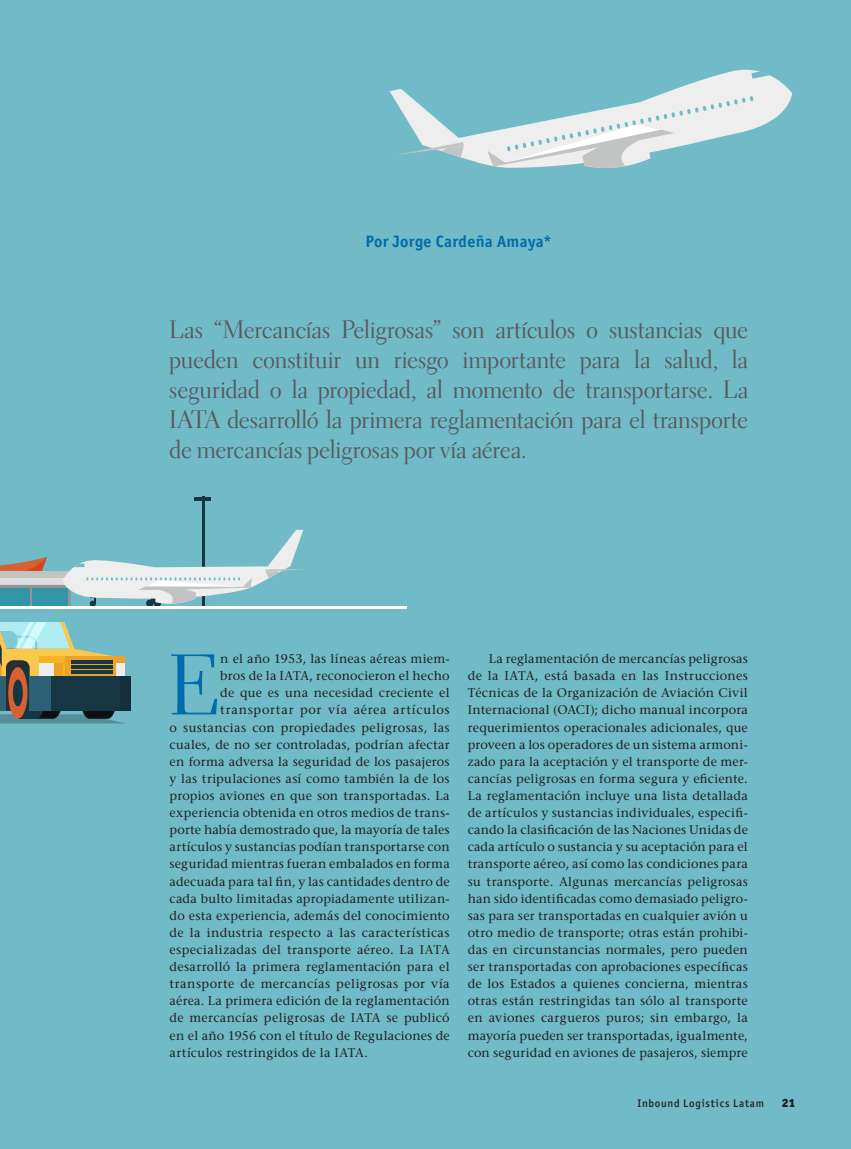
<style>
.page{position:relative;width:851px;height:1149px;background:#fff}
.page>*{position:absolute;margin:0;border:0;box-sizing:border-box;transform-origin:0 0}
.t1{font:86.7px "Electra LT Std Display";color:#006dad}
.t2{font:25.5px/30px "Electra LT Std Display";letter-spacing:.02em;color:#57585a;text-align:justify}
.t3{font:700 16.5px "Officina Sans ITC Std";letter-spacing:.02em;color:#006dad}
.t4{font:500 12.6px/17.1px "Stone Serif Std";letter-spacing:.025em;color:#231f20;text-align:justify}
.t5{font:500 12.6px "Stone Serif Std";letter-spacing:.005em;color:#231f20}
.t6{font:500 12.6px "Stone Serif Std";letter-spacing:.06em;color:#231f20}
.t7{font:900 12px "Officina Sans ITC Std";color:#231f20}
.t8{font:500 11.1px "Officina Sans ITC Std";letter-spacing:.065em;color:#231f20}
</style>
<div class="page">
<div style="left:0;top:0;width:850px;height:1148px;background:#71bac7"></div>
<hr style="left:202px;top:496px;width:2px;height:110px;background:#173644">
<svg style="left:194px;top:496px;width:17px;height:4px"></svg>
<svg style="left:0;top:527px;width:306px;height:79px"></svg>
<hr style="left:0;top:606px;width:406px;height:2px;background:#fff">
<svg style="left:0;top:622px;width:126px;height:101px"></svg>
<svg style="left:65px;top:656px;width:52px;height:20px"></svg>
<hr style="left:71px;top:660px;width:42px;height:3px;background:#173644">
<hr style="left:71px;top:665px;width:42px;height:3px;background:#173644">
<svg style="left:71px;top:669px;width:42px;height:4px"></svg>
<div style="left:117px;top:656px;width:8px;height:20px;background:#eca227"></div>
<div style="left:117px;top:663px;width:8px;height:13px;background:#edeeed"></div>
<div style="left:30px;top:676px;width:101px;height:34px;background:#173644"></div>
<div style="left:120px;top:676px;width:11px;height:34px;background:#142f3b"></div>
<div style="left:30px;top:676px;width:21px;height:34px;background:#2c6176"></div>
<div style="left:39px;top:656px;width:26px;height:20px;background:#f6b325"></div>
<div style="left:39px;top:663px;width:17px;height:13px;background:#edeeed"></div>
<div style="left:54px;top:663px;width:8px;height:13px;background:#eca227"></div>
<svg style="left:460px;top:69px;width:332px;height:96px"></svg>
<svg style="left:487px;top:96px;width:266px;height:72px"></svg>
<svg style="left:389px;top:89px;width:76px;height:68px"></svg>
<svg style="left:751px;top:71px;width:18px;height:8px"></svg>
<h3 class="t3" style="left:365px;top:231px;width:188px">Por Jorge Cardeña Amaya*</h3>
<p class="t2" style="left:170px;top:314px;width:579px">Las “Mercancías Peligrosas” son artículos o sustancias que pueden constituir un riesgo importante para la salud, la seguridad o la propiedad, al momento de transportarse. La IATA desarrolló la primera reglamentación para el transporte de mercancías peligrosas por vía aérea.</p>
<h1 class="t1" style="left:170px;top:633px;width:51px">E</h1>
<p class="t4" style="left:220px;top:650px;width:231px">n el año 1953, las líneas aéreas miem-</p>
<p class="t4" style="left:220px;top:667px;width:231px">bros de la IATA, reconocieron el hecho</p>
<p class="t4" style="left:220px;top:684px;width:231px">de que es una necesidad creciente el</p>
<p class="t6" style="left:220px;top:702px;width:231px">transportar por vía aérea artículos</p>
<p class="t4" style="left:170px;top:718px;width:281px">o sustancias con propiedades peligrosas, las</p>
<p class="t4" style="left:170px;top:735px;width:281px">cuales, de no ser controladas, podrían afectar</p>
<p class="t4" style="left:170px;top:752px;width:281px">en forma adversa la seguridad de los pasajeros</p>
<p class="t4" style="left:170px;top:769px;width:281px">y las tripulaciones así como también la de los</p>
<p class="t4" style="left:170px;top:786px;width:281px">propios aviones en que son transportadas. La</p>
<p class="t4" style="left:170px;top:804px;width:281px">experiencia obtenida en otros medios de trans-</p>
<p class="t5" style="left:170px;top:822px;width:281px">porte había demostrado que, la mayoría de tales</p>
<p class="t4" style="left:170px;top:838px;width:281px">artículos y sustancias podían transportarse con</p>
<p class="t4" style="left:170px;top:855px;width:281px">seguridad mientras fueran embalados en forma</p>
<p class="t4" style="left:170px;top:872px;width:281px">adecuada para tal fin, y las cantidades dentro de</p>
<p class="t4" style="left:170px;top:889px;width:281px">cada bulto limitadas apropiadamente utilizan-</p>
<p class="t4" style="left:170px;top:906px;width:281px">do esta experiencia, además del conocimiento</p>
<p class="t4" style="left:170px;top:923px;width:281px">de la industria respecto a las características</p>
<p class="t4" style="left:170px;top:940px;width:281px">especializadas del transporte aéreo. La IATA</p>
<p class="t4" style="left:170px;top:957px;width:281px">desarrolló la primera reglamentación para el</p>
<p class="t4" style="left:170px;top:975px;width:281px">transporte de mercancías peligrosas por vía</p>
<p class="t4" style="left:170px;top:992px;width:281px">aérea. La primera edición de la reglamentación</p>
<p class="t4" style="left:170px;top:1009px;width:281px">de mercancías peligrosas de IATA se publicó</p>
<p class="t4" style="left:170px;top:1026px;width:281px">en el año 1956 con el título de Regulaciones de</p>
<p class="t4" style="left:170px;top:1043px;width:200px">artículos restringidos de la IATA.</p>
<p class="t4" style="left:467px;top:650px;width:281px;text-indent:21px">La reglamentación de mercancías peligrosas de la IATA, está basada en las Instrucciones Técnicas de la Organización de Aviación Civil Internacional (OACI); dicho manual incorpora requerimientos operacionales adicionales, que proveen a los operadores de un sistema armoni&shy;zado para la aceptación y el transporte de mer&shy;cancías peligrosas en forma segura y eficiente.<br>La reglamentación incluye una lista detallada de artículos y sustancias individuales, especifi&shy;cando la clasificación de las Naciones Unidas de cada artículo o sustancia y su aceptación para el transporte aéreo, así como las condiciones para su transporte. Algunas mercancías peligrosas han sido identificadas como demasiado peligro&shy;sas para ser transportadas en cualquier avión u otro medio de transporte; otras están prohibi&shy;das en circunstancias normales, pero pueden ser transportadas con aprobaciones específicas de los Estados a quienes concierna, mientras otras están restringidas tan sólo al transporte en aviones cargueros puros; sin embargo, la mayoría pueden ser transportadas, igualmente, con seguridad en aviones de pasajeros, siempre</p>
<p class="t8" style="left:637px;top:1096px;width:128px">Inbound Logistics Latam</p>
<p class="t7" style="left:781px;top:1094px;width:15px">21</p>
</div>
